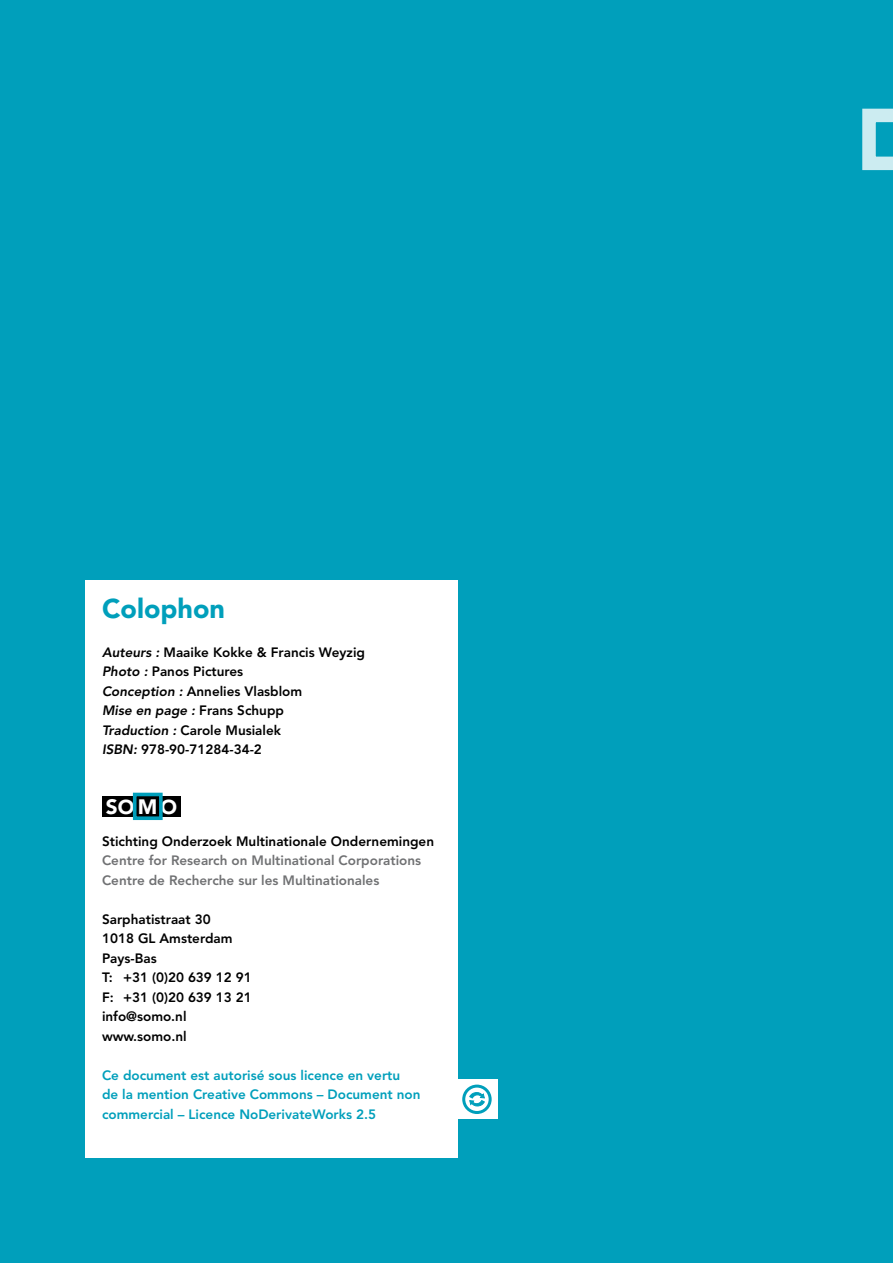
<style>
.page{position:relative;width:893px;height:1263px;background:#009fbb}
.page>*{position:absolute;margin:0;border:0;box-sizing:border-box;transform-origin:0 0}
.t1{font:900 27px "Avenir";color:#009fbb}
.t2{font:900 20.7px "Avenir";color:#fff}
.t3{font:800 13.5px/19.5px "Avenir";color:#000}
.t4{font:800 13.5px/19.5px "Avenir";color:#009fbb}
.t5{font:800 13.5px/19.5px "Avenir";color:#707173}
.s1{font-style:italic}
.s2{font-size:19.95px}
</style>
<div class="page">
<div style="left:85px;top:580px;width:372px;height:578px;background:#fff"></div>
<div style="left:102px;top:796px;width:78px;height:21px;background:#000"></div>
<div style="left:133px;top:793px;width:30px;height:27px;border:4px solid #009fbb"></div>
<div style="left:455px;top:1080px;width:42px;height:39px;background:#fff"></div>
<div style="left:462px;top:1084px;width:30px;height:30px;border:3px solid #009fbb;border-radius:50%"></div>
<svg style="left:468px;top:1091px;width:18px;height:16px"></svg>
<svg style="left:862px;top:109px;width:31px;height:61px"></svg>
<h1 class="t1" style="left:102px;top:592px;width:124px">Colophon</h1>
<p class="t3" style="left:102px;top:642px;width:264px"><span class="s1">Auteurs :</span> Maaike Kokke &amp; Francis Weyzig<br><span class="s1">Photo :</span> Panos Pictures<br><span class="s1">Conception :</span> Annelies Vlasblom<br><span class="s1">Mise en page :</span> Frans Schupp<br><span class="s1">Traduction :</span> Carole Musialek<br><span class="s1">ISBN:</span> 978-90-71284-34-2</p>
<h2 class="t2" style="left:106px;top:794px;width:73px">S<span class="s2">O</span> M <span class="s2">O</span></h2>
<p class="t3" style="left:102px;top:831px;width:334px">Stichting Onderzoek Multinationale Ondernemingen</p>
<p class="t5" style="left:102px;top:851px;width:321px">Centre for Research on Multinational Corporations<br>Centre de Recherche sur les Multinationales</p>
<p class="t3" style="left:102px;top:909px;width:151px">Sarphatistraat 30<br>1018 GL Amsterdam<br>Pays-Bas<br>T: +31 (0)20 639 12 91<br>F: +31 (0)20 639 13 21 info@somo.nl www.somo.nl</p>
<p class="t4" style="left:102px;top:1065px;width:320px">Ce document est autorisé sous licence en vertu<br>de la mention Creative Commons – Document non commercial – Licence NoDerivateWorks 2.5</p>
</div>
